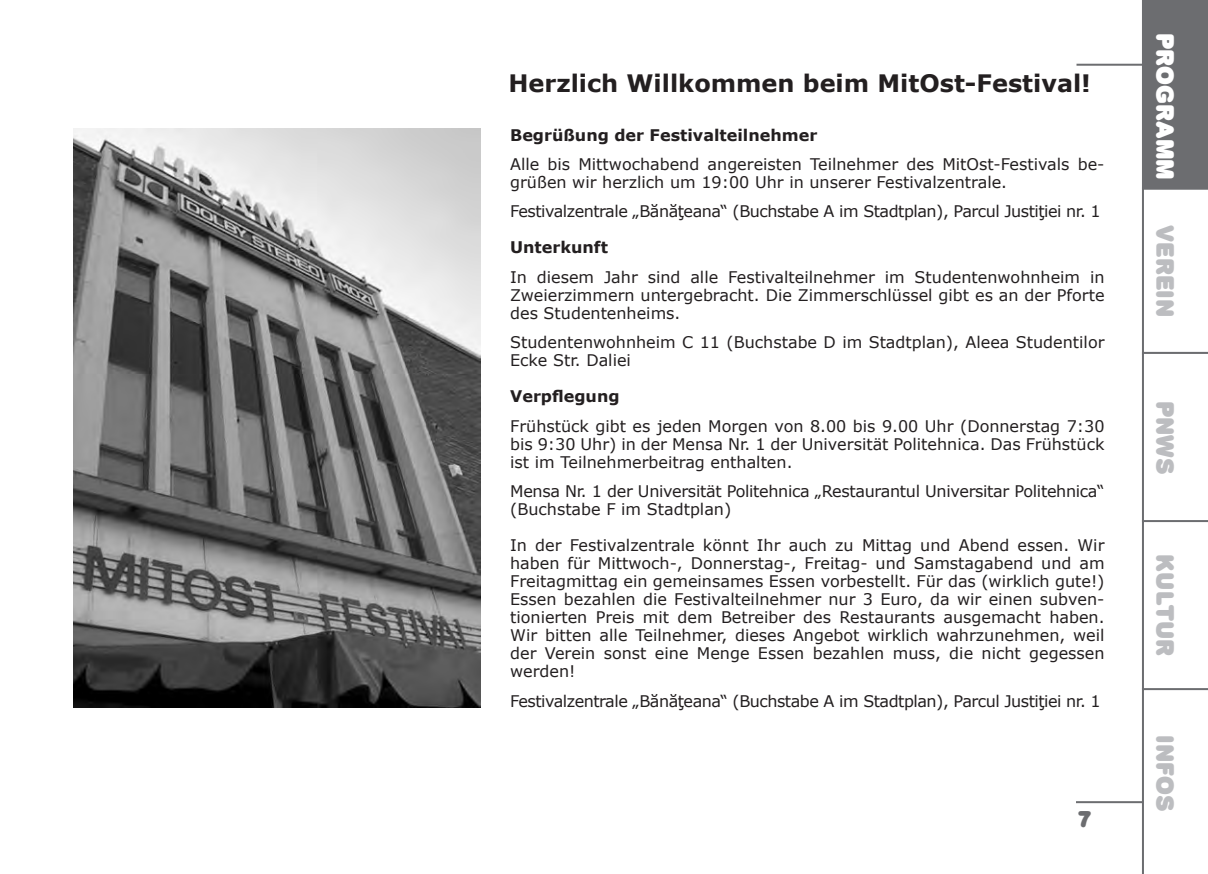
<style>
.page{position:relative;width:1208px;height:874px;background:#fff}
.page>*{position:absolute;margin:0;border:0;box-sizing:border-box;transform-origin:0 0}
.t1{font:700 24px "Verdana";color:#231f20}
.t2{font:22px "Plump";color:#bcbdc0}
.t3{font:22px "Plump";color:#fff}
.t4{font:20px "Plump";color:#6c6d70}
.t5{font:16px/18px "Verdana";color:#231f20;text-align:justify}
.t6{font:16px "Verdana";letter-spacing:-.03em;color:#231f20}
.t7{font:16px/18px "Verdana";letter-spacing:-.02em;color:#231f20}
.t8{font:700 16px "Verdana";color:#231f20}
</style>
<div class="page">
<svg style="left:1141px;top:189px;width:67px;height:684px"></svg>
<hr style="left:1076px;top:64px;width:66px;height:2px;background:#6c6d70">
<hr style="left:1076px;top:800px;width:66px;height:2px;background:#6c6d70">
<div style="left:1142px;top:0;width:66px;height:189px;background:#6c6d70"></div>
<img style="left:74px;top:128px;width:406px;height:579px">
<h1 class="t1" style="left:508px;top:68px;width:584px">Herzlich Willkommen beim MitOst-Festival!</h1>
<p class="t8" style="left:510px;top:124px;width:309px">Begrüßung der Festivalteilnehmer</p>
<p class="t5" style="left:510px;top:154px;width:596px">Alle bis Mittwochabend angereisten Teilnehmer des MitOst-Festivals be&shy;grüßen wir herzlich um 19:00 Uhr in unserer Festivalzentrale.</p>
<p class="t6" style="left:510px;top:201px;width:592px">Festivalzentrale „Bănăţeana“ (Buchstabe A im Stadtplan), Parcul Justiţiei nr. 1</p>
<p class="t8" style="left:510px;top:237px;width:99px">Unterkunft</p>
<p class="t5" style="left:510px;top:267px;width:596px">In diesem Jahr sind alle Festivalteilnehmer im Studentenwohnheim in Zweierzimmern untergebracht. Die Zimmerschlüssel gibt es an der Pforte des Studentenheims.</p>
<p class="t5" style="left:510px;top:332px;width:596px">Studentenwohnheim C 11 (Buchstabe D im Stadtplan), Aleea Studentilor<br>Ecke Str. Daliei</p>
<p class="t8" style="left:510px;top:386px;width:111px">Verpflegung</p>
<p class="t5" style="left:510px;top:416px;width:596px">Frühstück gibt es jeden Morgen von 8.00 bis 9.00 Uhr (Donnerstag 7:30 bis 9:30 Uhr) in der Mensa Nr. 1 der Universität Politehnica. Das Frühstück ist im Teilnehmerbeitrag enthalten.</p>
<p class="t7" style="left:510px;top:481px;width:596px">Mensa Nr. 1 der Universität Politehnica „Restaurantul Universitar Politehnica“ (Buchstabe F im Stadtplan)</p>
<p class="t5" style="left:510px;top:535px;width:596px">In der Festivalzentrale könnt Ihr auch zu Mittag und Abend essen. Wir haben für Mittwoch-, Donnerstag-, Freitag- und Samstagabend und am Freitagmittag ein gemeinsames Essen vorbestellt. Für das (wirklich gute!)<br>Essen bezahlen die Festivalteilnehmer nur 3 Euro, da wir einen subven&shy;tionierten Preis mit dem Betreiber des Restaurants ausgemacht haben.<br>Wir bitten alle Teilnehmer, dieses Angebot wirklich wahrzunehmen, weil der Verein sonst eine Menge Essen bezahlen muss, die nicht gegessen werden!</p>
<p class="t6" style="left:510px;top:690px;width:592px">Festivalzentrale „Bănăţeana“ (Buchstabe A im Stadtplan), Parcul Justiţiei nr. 1</p>
<p class="t4" style="left:1078px;top:804px;width:15px">7</p>
<h2 class="t3" style="left:1181px;top:33px;width:149px;rotate:90deg">programm</h2>
<h2 class="t2" style="left:1181px;top:225px;width:93px;rotate:90deg">Verein</h2>
<h2 class="t2" style="left:1181px;top:400px;width:75px;rotate:90deg">pnws</h2>
<h2 class="t2" style="left:1181px;top:553px;width:103px;rotate:90deg">Kultur</h2>
<h2 class="t2" style="left:1181px;top:734px;width:77px;rotate:90deg">Infos</h2>
</div>
